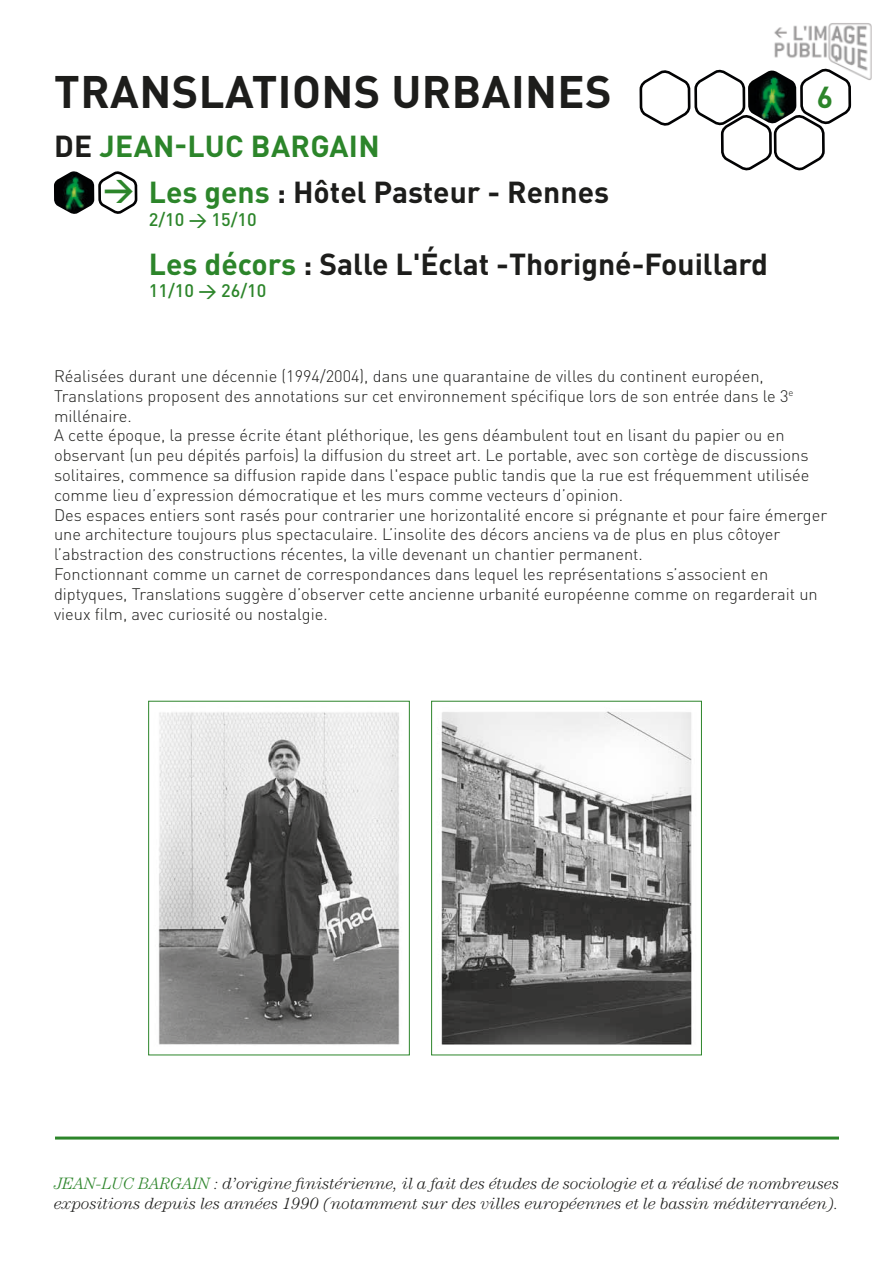
<style>
.page{position:relative;width:893px;height:1263px;background:#fff}
.page>*{position:absolute;margin:0;border:0;box-sizing:border-box;transform-origin:0 0}
.t1{font:700 45px "DIN Pro";color:#1d1d1b}
.t2{font:700 30px "DIN";color:#1d1d1b}
.t3{font:700 30px "DIN Pro";letter-spacing:.01em;color:#2c852a}
.t4{font:700 30px "DIN";color:#2c852a}
.t5{font:500 18px "DIN";color:#2c852a}
.t6{font:300 16.5px/19.8px "DIN";color:#1d1d1b}
.t7{font:italic 300 16.5px/19.8px "Century Std";color:#1d1d1b}
.s1{color:#1d1d1b}
.s2{color:#2c852a}
</style>
<div class="page">
<img style="left:852px;top:23px;width:20px;height:57px">
<svg style="left:638px;top:23px;width:214px;height:678px"></svg>
<svg style="left:98px;top:171px;width:40px;height:43px"></svg>
<img style="left:54px;top:171px;width:40px;height:43px">
<img style="left:158px;top:712px;width:242px;height:333px">
<div style="left:148px;top:701px;width:262px;height:354px;border:1px solid #2c852a"></div>
<img style="left:441px;top:711px;width:251px;height:334px">
<div style="left:431px;top:701px;width:271px;height:354px;border:1px solid #2c852a"></div>
<hr style="left:55px;top:1136px;width:784px;height:3px;background:#2c852a">
<h1 class="t1" style="left:54px;top:61px;width:28px">TRANSLATIONS</h1>
<h1 class="t1" style="left:391px;top:61px;width:117px">URBAINES</h1>
<h2 class="t3" style="left:54px;top:126px;width:327px"><span class="s1">DE</span> JEAN-LUC BARGAIN</h2>
<h2 class="t4" style="left:103px;top:170px;width:32px">&gt;</h2>
<h2 class="t2" style="left:149px;top:173px;width:462px"><span class="s2">Les gens</span> : Hôtel Pasteur - Rennes</h2>
<p class="t5" style="left:149px;top:208px;width:109px">2/10 &gt; 15/10</p>
<h2 class="t2" style="left:149px;top:245px;width:621px"><span class="s2">Les décors</span> : Salle L'Éclat -Thorigné-Fouillard</h2>
<p class="t5" style="left:149px;top:279px;width:119px">11/10 &gt; 26/10</p>
<h2 class="t3" style="left:817px;top:77px;width:18px">6</h2>
<p class="t6" style="left:54px;top:366px;width:775px">Réalisées durant une décennie (1994/2004), dans une quarantaine de villes du continent européen, Translations proposent des annotations sur cet environnement spécifique lors de son entrée dans le 3<sup>e </sup>millénaire.<br>A cette époque, la presse écrite étant pléthorique, les gens déambulent tout en lisant du papier ou en observant (un peu dépités parfois) la diffusion du street art. Le portable, avec son cortège de discussions solitaires, commence sa diffusion rapide dans l'espace public tandis que la rue est fréquemment utilisée comme lieu d’expression démocratique et les murs comme vecteurs d’opinion.<br>Des espaces entiers sont rasés pour contrarier une horizontalité encore si prégnante et pour faire émerger une architecture toujours plus spectaculaire. L’insolite des décors anciens va de plus en plus côtoyer l’abstraction des constructions récentes, la ville devenant un chantier permanent.<br>Fonctionnant comme un carnet de correspondances dans lequel les représentations s’associent en diptyques, Translations suggère d’observer cette ancienne urbanité européenne comme on regarderait un vieux film, avec curiosité ou nostalgie.</p>
<p class="t7" style="left:54px;top:1173px;width:787px"><span class="s2">Jean-Luc Bargain</span> : d’origine finistérienne, il a fait des études de sociologie et a réalisé de nombreuses expositions depuis les années 1990 (notamment sur des villes européennes et le bassin méditerranéen).</p>
</div>
